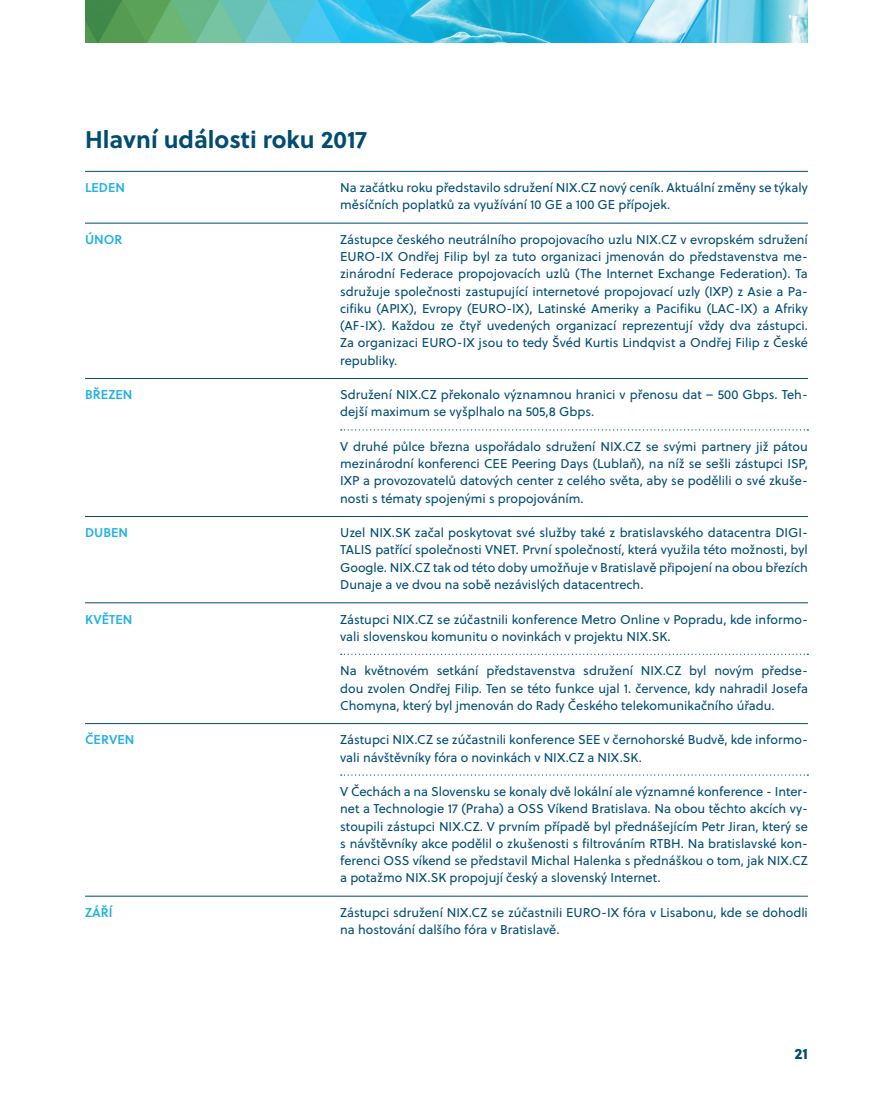
<style>
.page{position:relative;width:893px;height:1106px;background:#fff}
.page>*{position:absolute;margin:0;border:0;box-sizing:border-box;transform-origin:0 0}
.Subheadline{font:700 24px "Soleil";color:#004c72}
.t1{font:15px "Soleil Xb";color:#004c72}
.Body_text_linka{font:12.75px/17.2px "Soleil";color:#004c72}
.Body_text_odsazení{font:12.75px/17.2px "Soleil";color:#004c72;text-align:justify}
.Body_text_linka-2{font:12.75px "Soleil Sb";color:#1fb0e6}
</style>
<div class="page">
<hr style="left:85px;top:171px;width:723px;height:1px;background:#004c72">
<hr style="left:85px;top:223px;width:723px;height:1px;background:#004c72">
<hr style="left:85px;top:378px;width:723px;height:1px;background:#004c72">
<svg style="left:341px;top:429px;width:467px;height:1px"></svg>
<hr style="left:85px;top:516px;width:723px;height:1px;background:#004c72">
<hr style="left:85px;top:602px;width:723px;height:1px;background:#004c72">
<svg style="left:341px;top:653px;width:467px;height:2px"></svg>
<hr style="left:85px;top:723px;width:723px;height:1px;background:#004c72">
<svg style="left:341px;top:774px;width:467px;height:1px"></svg>
<hr style="left:85px;top:895px;width:723px;height:1px;background:#004c72">
<img style="left:85px;top:0;width:723px;height:43px">
<p class="Subheadline" style="left:85px;top:121px;width:283px">Hlavní události roku 2017</p>
<p class="Body_text_linka-2" style="left:85px;top:178px;width:41px">LEDEN</p>
<p class="Body_text_linka" style="left:340px;top:179px;width:469px">Na začátku roku představilo sdružení NIX.CZ nový ceník. Aktuální změny se týkaly měsíčních poplatků za využívání 10 GE a 100 GE přípojek.</p>
<p class="Body_text_linka-2" style="left:85px;top:230px;width:39px">ÚNOR</p>
<p class="Body_text_linka" style="left:340px;top:230px;width:469px;text-align:justify">Zástupce českého neutrálního propojovacího uzlu NIX.CZ v evropském sdružení EURO-IX Ondřej Filip byl za tuto organizaci jmenován do představenstva me&shy;zinárodní Federace propojovacích uzlů (The Internet Exchange Federation). Ta sdružuje společnosti zastupující internetové propojovací uzly (IXP) z Asie a Pa&shy;cifiku (APIX), Evropy (EURO-IX), Latinské Ameriky a Pacifiku (LAC-IX) a Afriky (AF-IX). Každou ze čtyř uvedených organizací reprezentují vždy dva zástupci.<br>Za organizaci EURO-IX jsou to tedy Švéd Kurtis Lindqvist a Ondřej Filip z České republiky.</p>
<p class="Body_text_linka-2" style="left:85px;top:385px;width:49px">BŘEZEN</p>
<p class="Body_text_linka" style="left:340px;top:386px;width:469px">Sdružení NIX.CZ překonalo významnou hranici v přenosu dat – 500 Gbps. Teh&shy;dejší maximum se vyšplhalo na 505,8 Gbps.</p>
<p class="Body_text_odsazení" style="left:340px;top:437px;width:469px">V druhé půlce března uspořádalo sdružení NIX.CZ se svými partnery již pátou mezinárodní konferenci CEE Peering Days (Lublaň), na níž se sešli zástupci ISP, IXP a provozovatelů datových center z celého světa, aby se podělili o své zkuše&shy;nosti s tématy spojenými s propojováním.</p>
<p class="Body_text_linka-2" style="left:85px;top:523px;width:45px">DUBEN</p>
<p class="Body_text_linka" style="left:340px;top:524px;width:469px;text-align:justify">Uzel NIX.SK začal poskytovat své služby také z bratislavského datacentra DIGI-TALIS patřící společnosti VNET. První společností, která využila této možnosti, byl Google. NIX.CZ tak od této doby umožňuje v Bratislavě připojení na obou březích Dunaje a ve dvou na sobě nezávislých datacentrech.</p>
<p class="Body_text_linka-2" style="left:85px;top:609px;width:49px">KVĚTEN</p>
<p class="Body_text_linka" style="left:340px;top:610px;width:469px">Zástupci NIX.CZ se zúčastnili konference Metro Online v Popradu, kde informo&shy;vali slovenskou komunitu o novinkách v projektu NIX.SK.</p>
<p class="Body_text_odsazení" style="left:340px;top:662px;width:469px">Na květnovém setkání představenstva sdružení NIX.CZ byl novým předse&shy;dou zvolen Ondřej Filip. Ten se této funkce ujal 1. července, kdy nahradil Josefa Chomyna, který byl jmenován do Rady Českého telekomunikačního úřadu.</p>
<p class="Body_text_linka-2" style="left:85px;top:730px;width:51px">ČERVEN</p>
<p class="Body_text_linka" style="left:340px;top:731px;width:469px">Zástupci NIX.CZ se zúčastnili konference SEE v černohorské Budvě, kde informo&shy;vali návštěvníky fóra o novinkách v NIX.CZ a NIX.SK.</p>
<p class="Body_text_odsazení" style="left:340px;top:782px;width:469px">V Čechách a na Slovensku se konaly dvě lokální ale významné konference - Inter&shy;net a Technologie 17 (Praha) a OSS Víkend Bratislava. Na obou těchto akcích vy&shy;stoupili zástupci NIX.CZ. V prvním případě byl přednášejícím Petr Jiran, který se s návštěvníky akce podělil o zkušenosti s filtrováním RTBH. Na bratislavské kon&shy;ferenci OSS víkend se představil Michal Halenka s přednáškou o tom, jak NIX.CZ a potažmo NIX.SK propojují český a slovenský Internet.</p>
<p class="Body_text_linka-2" style="left:85px;top:902px;width:29px">ZÁŘÍ</p>
<p class="Body_text_linka" style="left:340px;top:903px;width:469px">Zástupci sdružení NIX.CZ se zúčastnili EURO-IX fóra v Lisabonu, kde se dohodli na hostování dalšího fóra v Bratislavě.</p>
<p class="t1" style="left:794px;top:1041px;width:15px">21</p>
</div>
